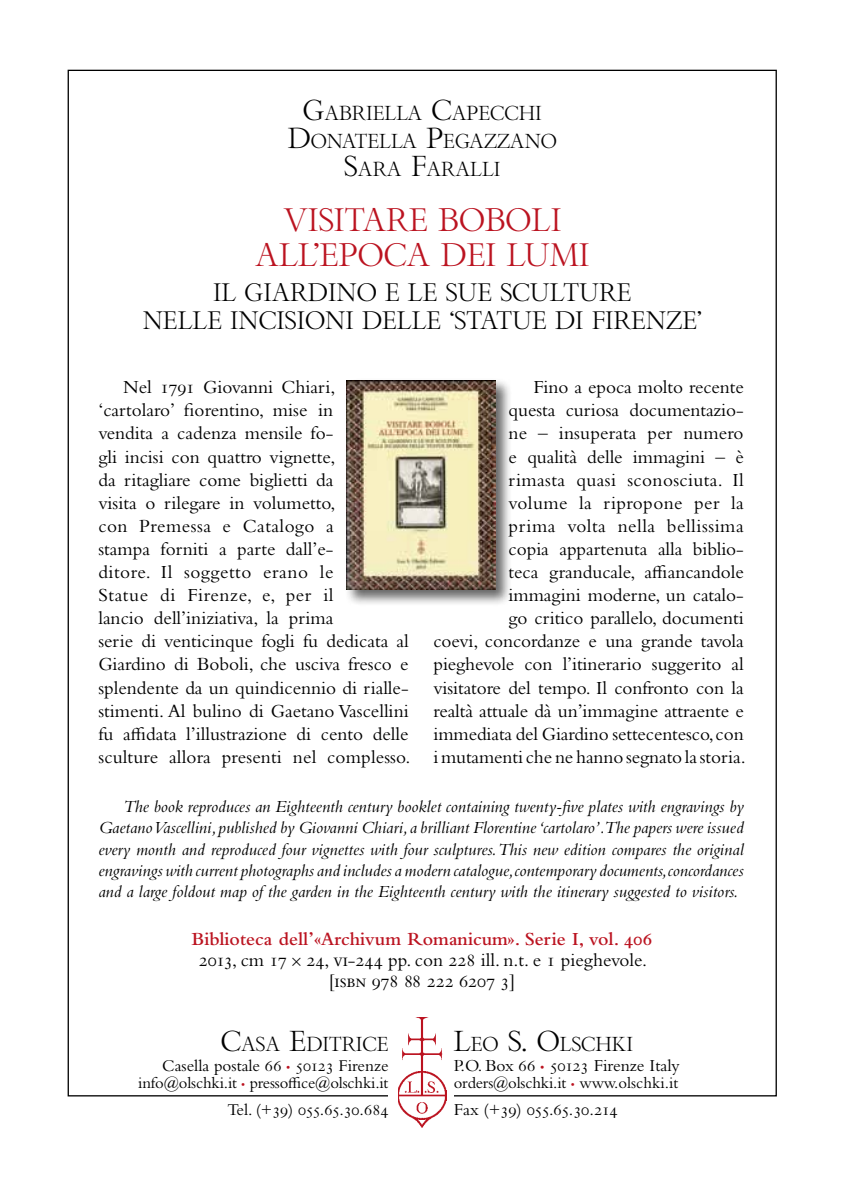
<style>
.page{position:relative;width:844px;height:1191px;background:#fff}
.page>*{position:absolute;margin:0;border:0;box-sizing:border-box;transform-origin:0 0}
.t1{font:31.5px/35px "Bembo Titling MT Std";color:#bb1320;text-align:center}
.t2{font:24.5px/28px "Bembo Titling MT Std";color:#000;text-align:center}
.t3{font:19.6px/28px "Bembo Titling MT Std";color:#000;text-align:center}
.t4{font:19.25px/23.1px "Bembo Std";color:#000}
.t5{font:italic 17.68px/21.2px "Bembo Std";color:#000;text-align:justify}
.t6{font:17.5px "Bembo Std";color:#000}
.t7{font:17.5px "Bembo Std";letter-spacing:-.02em;color:#000}
.t8{font:17.15px "Bembo Std";color:#000}
.t9{font:17.15px "Bembo Std";letter-spacing:-.02em;color:#000}
.t10{font:16.62px "Bembo Std";letter-spacing:-.01em;color:#000}
.s1{font-size:28px}
.s2{font-weight:600;color:#bb1320}
.s3{font-family:"Bembo Cost"}
.s4{font-size:11.9px;color:#bb1320}
.s5{font-size:11.38px;color:#bb1320}
.s6{font-size:12.25px;color:#bb1320}
</style>
<div class="page">
<img style="left:398px;top:1017px;width:48px;height:110px">
<div style="left:344px;top:378px;width:168px;height:229px;background:#000;opacity:.6"></div>
<img style="left:346px;top:380px;width:149px;height:210px">
<p class="t3" style="left:288px;top:99px;width:271px"><span class="s1">G</span>ABRIELLA <span class="s1">C</span>APECCHI<br><span class="s1">D</span>ONATELLA <span class="s1">P</span>EGAZZANO<br><span class="s1">S</span>ARA <span class="s1">F</span>ARALLI</p>
<h1 class="t1" style="left:255px;top:202px;width:336px">VISITARE BOBOLI<br>ALL’EPOCA DEI LUMI</h1>
<p class="t2" style="left:143px;top:278px;width:561px">IL GIARDINO E LE SUE SCULTURE<br>NELLE INCISIONI DELLE ‘STATUE DI FIRENZE’</p>
<p class="t4" style="left:98px;top:375px;width:313px;text-indent:25px">Nel 1791 Giovanni Chiari, ‘cartolaro’ fiorentino, mise in<br>vendita a cadenza mensile fo-<br>gli incisi con quattro vignette,<br>da ritagliare come biglietti da<br>visita o rilegare in volumetto,<br>con Premessa e Catalogo a<br>stampa forniti a parte dall’e-<br>ditore. Il soggetto erano le<br>Statue di Firenze, e, per il<br>lancio dell’iniziativa, la prima<br>serie di venticinque fogli fu dedicata al Giardino di Boboli, che usciva fresco e splendente da un quindicennio di rialle&shy;stimenti. Al bulino di Gaetano Vascellini fu affidata l’illustrazione di cento delle sculture allora presenti nel complesso.</p>
<p class="t4" style="left:433px;top:375px;width:313px;text-align:right">Fino a epoca molto recente<br>questa curiosa documentazio-<br>ne – insuperata per numero<br>e qualità delle immagini – è<br>rimasta quasi sconosciuta. Il<br>volume la ripropone per la<br>prima volta nella bellissima<br>copia appartenuta alla biblio-<br>teca granducale, affiancandole immagini moderne, un catalo-<br>go critico parallelo, documenti<br>coevi, concordanze e una grande tavola pieghevole con l’itinerario suggerito al visitatore del tempo. Il confronto con la realtà attuale dà un’immagine attraente e immediata del Giardino settecentesco, con i mutamenti che ne hanno segnato la storia.</p>
<p class="t5" style="left:98px;top:795px;width:646px;text-indent:25px">The book reproduces an Eighteenth century booklet containing twenty-five plates with engravings by Gaetano Vascellini, published by Giovanni Chiari, a brilliant Florentine ‘cartolaro’. The papers were issued every month and reproduced four vignettes with four sculptures. This new edition compares the original engravings with current photographs and includes a modern catalogue, contemporary documents, concordances and a large foldout map of the garden in the Eighteenth century with the itinerary suggested to visitors.</p>
<p class="t4" style="left:192px;top:927px;width:461px;line-height:21px;text-align:center"><span class="s2">Biblioteca dell’«Archivum Romanicum». Serie I, vol. 406<br></span>2013, cm 17 <span class="s3">¥</span> 24, vi-244 pp. con 228 ill. n.t. e 1 pieghevole. [isbn 978 88 222 6207 3]</p>
<p class="t3" style="left:221px;top:1029px;width:169px"><span class="s1">C</span>ASA <span class="s1">E</span>DITRICE</p>
<p class="t8" style="left:162px;top:1055px;width:228px">Casella postale 66 <span class="s4">•</span> 50123 Firenze</p>
<p class="t10" style="left:138px;top:1073px;width:251px">info@olschki.it <span class="s5">•</span> pressoffice@olschki.it</p>
<p class="t9" style="left:227px;top:1099px;width:162px">Tel. (+39) 055.65.30.684</p>
<p class="t3" style="left:453px;top:1029px;width:181px"><span class="s1">L</span>EO <span class="s1">S. O</span>LSCHKI</p>
<p class="t6" style="left:453px;top:1054px;width:227px">P.O. Box 66 <span class="s6">•</span> 50123 Firenze Italy</p>
<p class="t10" style="left:453px;top:1073px;width:226px">orders@olschki.it <span class="s5">•</span> www.olschki.it</p>
<p class="t7" style="left:453px;top:1098px;width:165px">Fax (+39) 055.65.30.214</p>
</div>
